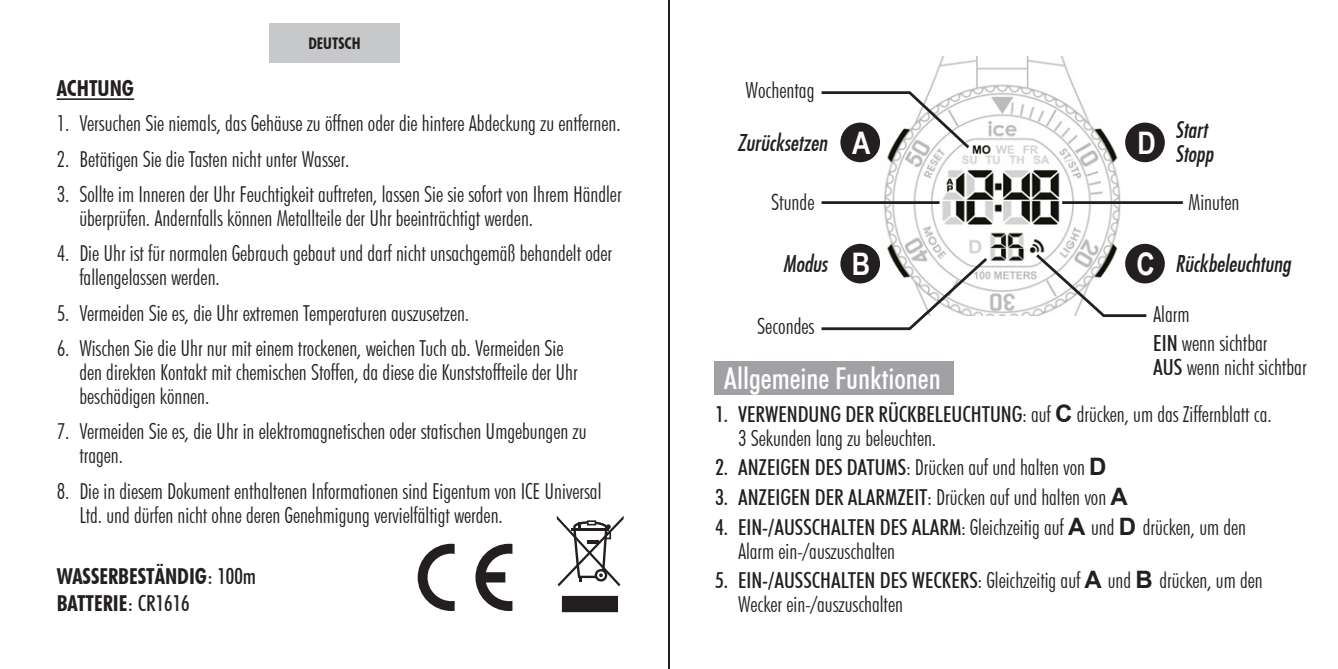
<style>
.page{position:relative;width:1338px;height:669px;background:#fff}
.page>*{position:absolute;margin:0;border:0;box-sizing:border-box;transform-origin:0 0}
.t1{font:700 31.2px "Arial Narrow";color:#fff}
.t2{font:500 condensed 30px "Futura BT";color:#fff}
.t3{font:300 condensed 22.4px "Futura BT";color:#231f20}
.t4{font:22.4px/24px "Futura Md Cn BT Italic";color:#231f20}
.t5{font:300 condensed 22px/24px "Futura BT";color:#231f20}
.titres{font:700 condensed 22px "Futura BT";color:#231f20}
.t6{font:700 condensed 16px "Futura BT";color:#231f20}
.s1{font-weight:500}
.s2{font-family:"Arial";font-weight:700;font-stretch:normal;font-size:24px}
</style>
<div class="page">
<img style="left:821px;top:57px;width:344px;height:259px">
<hr style="left:668px;top:0;width:2px;height:669px;background:#231f20">
<div style="left:269px;top:23px;width:131px;height:39px;background:#c7c8ca"></div>
<div style="left:562px;top:596px;width:56px;height:16px;background:#231f20"></div>
<svg style="left:557px;top:516px;width:67px;height:70px"></svg>
<div style="left:587px;top:520px;width:9px;height:5px;border:2px solid #231f20"></div>
<svg style="left:418px;top:544px;width:37px;height:67px"></svg>
<svg style="left:475px;top:544px;width:37px;height:67px"></svg>
<hr style="left:57px;top:98px;width:77px;height:2px;background:#231f20">
<svg style="left:821px;top:90px;width:151px;height:61px"></svg>
<svg style="left:821px;top:255px;width:169px;height:76px"></svg>
<hr style="left:822px;top:201px;width:118px;height:3px;background:#231f20">
<hr style="left:1062px;top:201px;width:121px;height:3px;background:#231f20">
<div style="left:840px;top:123px;width:40px;height:39px;background:#231f20;border-radius:50%"></div>
<div style="left:1125px;top:123px;width:40px;height:39px;background:#231f20;border-radius:50%"></div>
<div style="left:840px;top:244px;width:40px;height:39px;background:#231f20;border-radius:50%"></div>
<div style="left:1125px;top:244px;width:40px;height:39px;background:#231f20;border-radius:50%"></div>
<svg style="left:1033px;top:251px;width:116px;height:66px"></svg>
<div style="left:714px;top:361px;width:240px;height:33px;background:#a0a1a5"></div>
<p class="t6" style="left:308px;top:33px;width:54px">DEUTSCH</p>
<p class="titres" style="left:57px;top:75px;width:79px">ACHTUNG</p>
<p class="t5" style="left:57px;top:111px;width:565px">1. Versuchen Sie niemals, das Gehäuse zu öffnen oder die hintere Abdeckung zu entfernen.</p>
<p class="t5" style="left:57px;top:147px;width:294px">2. Betätigen Sie die Tasten nicht unter Wasser.</p>
<p class="t5" style="left:79px;top:182px;width:544px;text-indent:-23px">3. Sollte im Inneren der Uhr Feuchtigkeit auftreten, lassen Sie sie sofort von Ihrem Händler überprüfen. Andernfalls können Metallteile der Uhr beeinträchtigt werden.</p>
<p class="t5" style="left:79px;top:241px;width:534px;text-indent:-23px">4. Die Uhr ist für normalen Gebrauch gebaut und darf nicht unsachgemäß behandelt oder fallengelassen werden.</p>
<p class="t5" style="left:57px;top:301px;width:414px">5. Vermeiden Sie es, die Uhr extremen Temperaturen auszusetzen.</p>
<p class="t5" style="left:79px;top:336px;width:500px;text-indent:-23px">6. Wischen Sie die Uhr nur mit einem trockenen, weichen Tuch ab. Vermeiden Sie den direkten Kontakt mit chemischen Stoffen, da diese die Kunststoffteile der Uhr beschädigen können.</p>
<p class="t5" style="left:79px;top:419px;width:509px;text-indent:-23px">7. Vermeiden Sie es, die Uhr in elektromagnetischen oder statischen Umgebungen zu tragen.</p>
<p class="t5" style="left:79px;top:479px;width:524px;text-indent:-23px">8. Die in diesem Dokument enthaltenen Informationen sind Eigentum von ICE Universal<br>Ltd. und dürfen nicht ohne deren Genehmigung vervielfältigt werden.</p>
<p class="titres" style="left:57px;top:563px;width:201px">WASSERBESTÄNDIG<span class="s1">: 100m</span></p>
<p class="titres" style="left:57px;top:590px;width:135px">BATTERIE<span class="s1">: CR1616</span></p>
<p class="t3" style="left:746px;top:76px;width:70px">Wochentag</p>
<p class="t4" style="left:737px;top:130px;width:92px">Zurücksetzen</p>
<p class="t4" style="left:1175px;top:117px;width:40px">Start<br>Stopp</p>
<p class="t1" style="left:852px;top:119px;width:20px">A</p>
<p class="t1" style="left:1138px;top:119px;width:20px">D</p>
<p class="t3" style="left:771px;top:189px;width:45px">Stunde</p>
<p class="t3" style="left:1189px;top:189px;width:52px">Minuten</p>
<p class="t1" style="left:852px;top:240px;width:20px">B</p>
<p class="t1" style="left:1137px;top:240px;width:20px">C</p>
<p class="t4" style="left:783px;top:251px;width:45px">Modus</p>
<p class="t4" style="left:1175px;top:251px;width:117px">Rückbeleuchtung</p>
<p class="t3" style="left:757px;top:313px;width:59px">Secondes</p>
<p class="t2" style="left:724px;top:360px;width:218px">Allgemeine Funktionen</p>
<p class="t3" style="left:1153px;top:300px;width:38px">Alarm</p>
<p class="t3" style="left:1153px;top:329px;width:116px"><span class="s1">EIN</span> wenn sichtbar</p>
<p class="t3" style="left:1153px;top:353px;width:155px"><span class="s1">AUS</span> wenn nicht sichtbar</p>
<p class="t5" style="left:738px;top:402px;width:535px;text-indent:-23px"><span class="s1">1. VERWENDUNG DER RÜCKBELEUCHTUNG</span>: auf <span class="s2">C</span> drücken, um das Ziffernblatt ca.<br>3 Sekunden lang zu beleuchten.</p>
<p class="t5" style="left:715px;top:455px;width:393px"><span class="s1">2. ANZEIGEN DES DATUMS</span>: Drücken auf und halten von <span class="s2">D</span></p>
<p class="t5" style="left:715px;top:485px;width:414px"><span class="s1">3. ANZEIGEN DER ALARMZEIT</span>: Drücken auf und halten von <span class="s2">A</span></p>
<p class="t5" style="left:738px;top:515px;width:510px;text-indent:-23px"><span class="s1">4. EIN-/AUSSCHALTEN DES ALARM</span>: Gleichzeitig auf <span class="s2">A</span> und <span class="s2">D</span> drücken, um den<br>Alarm ein-/auszuschalten</p>
<p class="t5" style="left:738px;top:568px;width:526px;text-indent:-23px"><span class="s1">5. EIN-/AUSSCHALTEN DES WECKERS</span>: Gleichzeitig auf <span class="s2">A</span> und <span class="s2">B</span> drücken, um den<br>Wecker ein-/auszuschalten</p>
</div>
